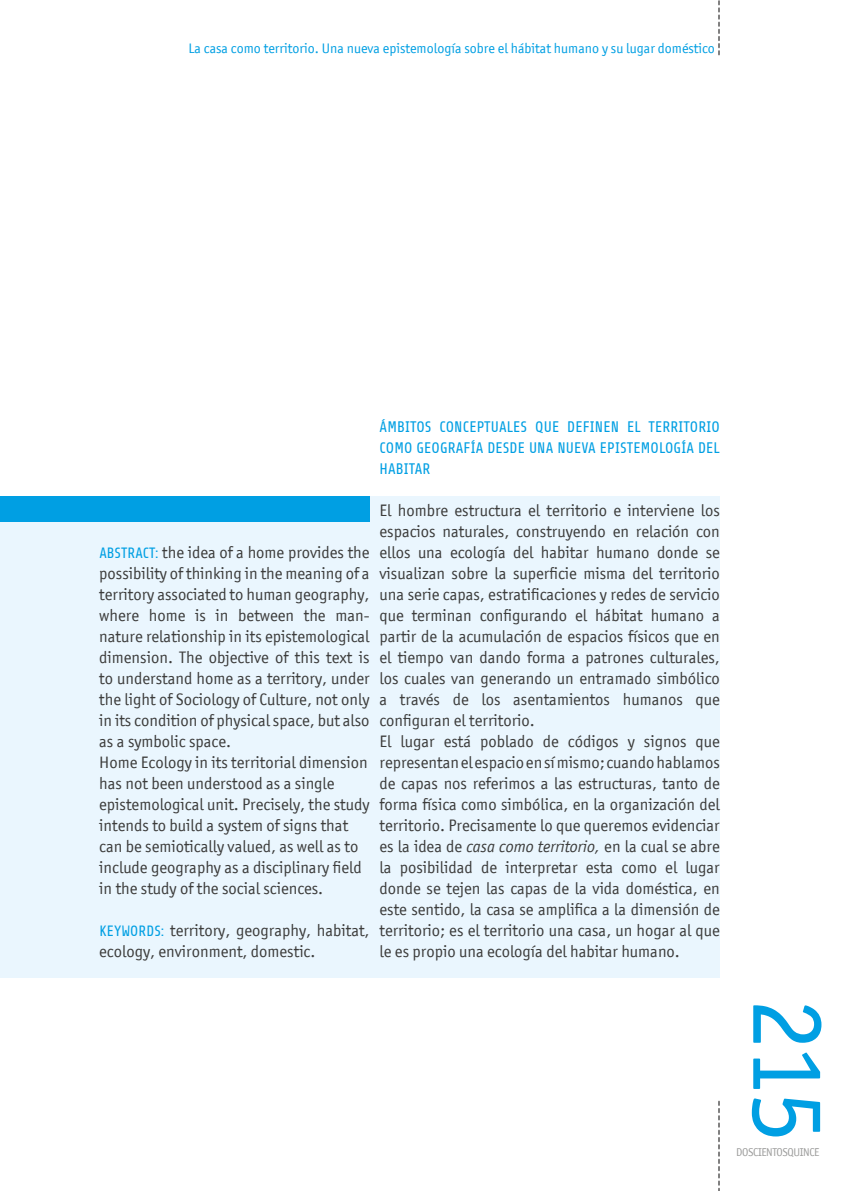
<style>
.page{position:relative;width:844px;height:1191px;background:#fff}
.page>*{position:absolute;margin:0;border:0;box-sizing:border-box;transform-origin:0 0}
.t1{font:103.77px "Officina San ITC";color:#009fe3}
.t2{font:16.62px/21px "Officina San ITC";color:#3c3c3b}
.t3{font:15.22px/21px "Share";letter-spacing:.01em;color:#009fe3}
.t4{font:14px "Officina San ITC";color:#009fe3}
.t5{font:11.38px "Officina San ITC";color:#9d9d9c}
.s1{font-family:"Share";font-size:14.88px;color:#009fe3}
.s2{font-style:italic}
</style>
<div class="page">
<div style="left:0;top:496px;width:719px;height:482px;background:#eaf6fe"></div>
<div style="left:0;top:496px;width:369px;height:26px;background:#009fe3"></div>
<svg style="left:718px;top:0;width:1px;height:55px"></svg>
<svg style="left:718px;top:1101px;width:1px;height:90px"></svg>
<p class="t4" style="left:188px;top:40px;width:528px">La casa como territorio. Una nueva epistemología sobre el hábitat humano y su lugar doméstico</p>
<p class="t2" style="left:99px;top:541px;width:272px"><span class="s1">ABSTRACT:</span> the idea of a home provides the possibility of thinking in the meaning of a territory associated to human geography, where home is in between the man&shy;nature relationship in its epistemological dimension. The objective of this text is to understand home as a territory, under the light of Sociology of Culture, not only in its condition of physical space, but also as a symbolic space.<br>Home Ecology in its territorial dimension has not been understood as a single epistemological unit. Precisely, the study intends to build a system of signs that can be semiotically valued, as well as to include geography as a disciplinary field in the study of the social sciences.</p>
<p class="t2" style="left:99px;top:919px;width:272px"><span class="s1">KEYWORD S:</span> territory, geography, habitat, ecology, environment, domestic.</p>
<p class="t3" style="left:379px;top:416px;width:218px">ÁMBITOS CONCEPTUALES QUE DEFINEN</p>
<p class="t3" style="left:379px;top:416px;width:326px;text-indent:247px">EL TERRITORIO<br>COMO GEOGRAFÍA DESDE UNA NUEVA EPISTEMOLOGÍA DEL<br>HABITAR</p>
<p class="t2" style="left:379px;top:499px;width:342px">El hombre estructura el territorio e interviene los espacios naturales, construyendo en relación con ellos una ecología del habitar humano donde se visualizan sobre la superficie misma del territorio una serie capas, estratificaciones y redes de servicio que terminan configurando el hábitat humano a partir de la acumulación de espacios físicos que en el tiempo van dando forma a patrones culturales, los cuales van generando un entramado simbólico a través de los asentamientos humanos que configuran el territorio.<br>El lugar está poblado de códigos y signos que representan el espacio en sí mismo; cuando hablamos de capas nos referimos a las estructuras, tanto de forma física como simbólica, en la organización del territorio. Precisamente lo que queremos evidenciar es la idea de <span class="s2">casa como territorio,</span> en la cual se abre la posibilidad de interpretar esta como el lugar donde se tejen las capas de la vida doméstica, en este sentido, la casa se amplifica a la dimensión de territorio; es el territorio una casa, un hogar al que le es propio una ecología del habitar humano.</p>
<h1 class="t1" style="left:848px;top:998px;width:147px;rotate:90deg">215</h1>
<p class="t5" style="left:736px;top:1145px;width:7px">doscientosquince</p>
</div>
